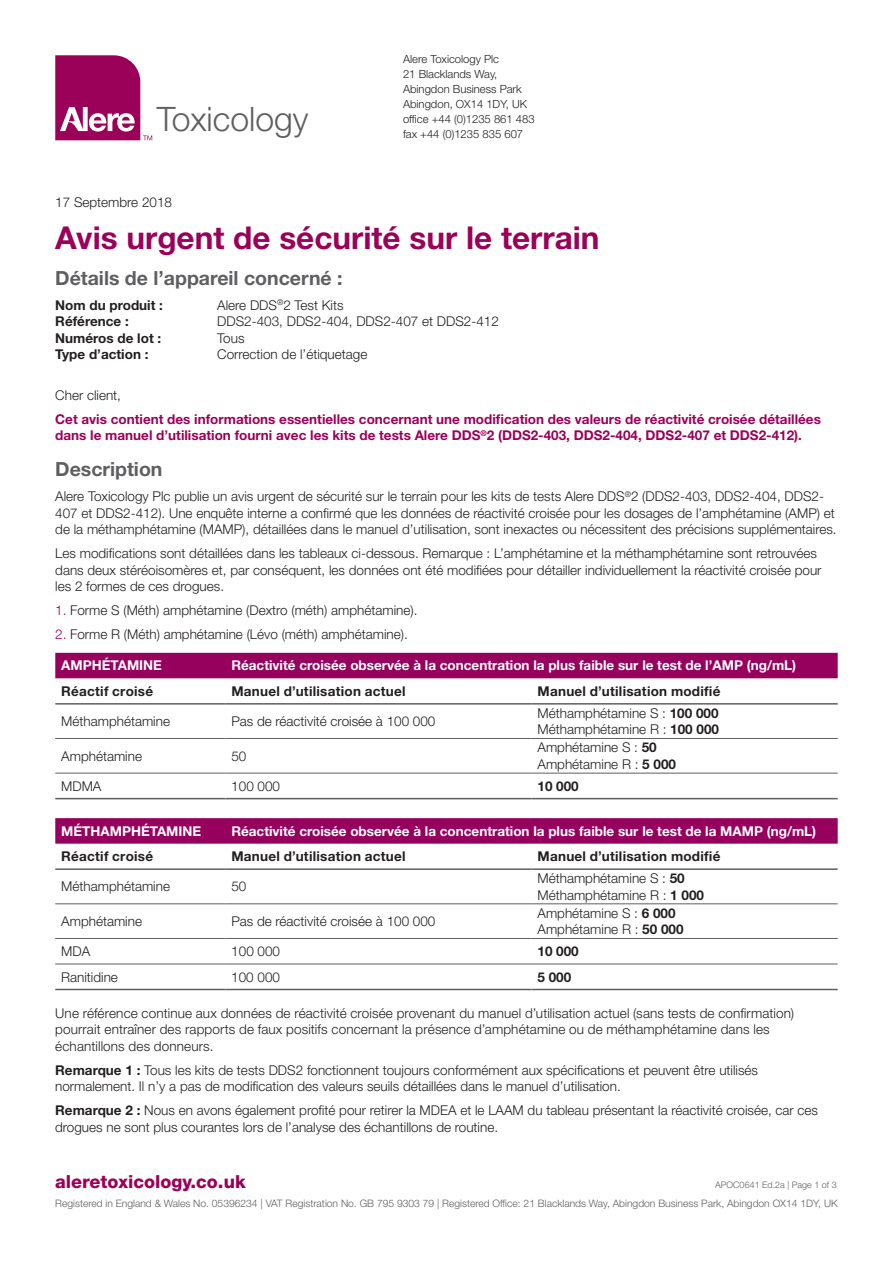
<style>
.page{position:relative;width:893px;height:1263px;background:#fff}
.page>*{position:absolute;margin:0;border:0;box-sizing:border-box;transform-origin:0 0}
.t1{font:300 33.75px "Helvetica Neue LT Std";color:#5f5f62}
.t2{font:700 31.5px "Helvetica Neue LT Std";color:#9c0159}
.t3{font:700 19.5px "Helvetica Neue LT Std";color:#5f5f62}
.t4{font:800 18px "Helvetica Neue LT Std";color:#9c0159}
.t5{font:300 13.5px/16.5px "Helvetica Neue LT Std";color:#231f20}
.t6{font:700 13.5px/16.5px "Helvetica Neue LT Std";color:#9c0159}
.t7{font:700 13.5px "Helvetica Neue LT Std";letter-spacing:.015em;color:#231f20}
.t8{font:700 13.5px "Helvetica Neue LT Std";color:#fff}
.t9{font:300 11.25px/15px "Helvetica Neue LT Std";color:#231f20}
.t10{font:300 10.35px "Helvetica Neue LT Std";color:#5f5f62}
.t11{font:300 9px "Helvetica Neue LT Std";color:#5f5f62}
.s1{color:#9c0159}
.s2{font-weight:700}
</style>
<div class="page">
<svg style="left:55px;top:55px;width:97px;height:85px"></svg>
<div style="left:55px;top:653px;width:783px;height:25px;background:#97015e"></div>
<hr style="left:55px;top:738px;width:170px;height:1px;background:#5f5f62">
<hr style="left:225px;top:738px;width:306px;height:1px;background:#5f5f62">
<hr style="left:531px;top:738px;width:307px;height:1px;background:#5f5f62">
<hr style="left:55px;top:773px;width:170px;height:1px;background:#5f5f62">
<hr style="left:225px;top:773px;width:306px;height:1px;background:#5f5f62">
<hr style="left:531px;top:773px;width:307px;height:1px;background:#5f5f62">
<hr style="left:55px;top:703px;width:170px;height:1px;background:#5f5f62">
<hr style="left:225px;top:703px;width:306px;height:1px;background:#5f5f62">
<hr style="left:531px;top:703px;width:307px;height:1px;background:#5f5f62">
<hr style="left:55px;top:798px;width:170px;height:1px;background:#5f5f62">
<hr style="left:225px;top:798px;width:306px;height:1px;background:#5f5f62">
<hr style="left:531px;top:798px;width:307px;height:1px;background:#5f5f62">
<svg style="left:55px;top:818px;width:783px;height:26px;background:#980561"></svg>
<hr style="left:55px;top:903px;width:170px;height:1px;background:#5f5f62">
<hr style="left:225px;top:903px;width:306px;height:1px;background:#5f5f62">
<hr style="left:531px;top:903px;width:307px;height:1px;background:#5f5f62">
<hr style="left:55px;top:938px;width:170px;height:1px;background:#5f5f62">
<hr style="left:225px;top:938px;width:306px;height:1px;background:#5f5f62">
<hr style="left:531px;top:938px;width:307px;height:1px;background:#5f5f62">
<hr style="left:55px;top:964px;width:170px;height:1px;background:#5f5f62">
<hr style="left:225px;top:964px;width:306px;height:1px;background:#5f5f62">
<hr style="left:531px;top:964px;width:307px;height:1px;background:#5f5f62">
<hr style="left:55px;top:868px;width:170px;height:2px;background:#5f5f62">
<hr style="left:225px;top:868px;width:306px;height:2px;background:#5f5f62">
<hr style="left:531px;top:868px;width:307px;height:2px;background:#5f5f62">
<hr style="left:55px;top:989px;width:170px;height:1px;background:#5f5f62">
<hr style="left:225px;top:989px;width:306px;height:1px;background:#5f5f62">
<hr style="left:531px;top:989px;width:307px;height:1px;background:#5f5f62">
<h1 class="t1" style="left:157px;top:98px;width:153px">Toxicology</h1>
<p class="t9" style="left:403px;top:52px;width:133px">Alere Toxicology Plc<br>21 Blacklands Way,<br>Abingdon Business Park<br>Abingdon, OX14 1DY, UK office +44 (0)1235 861 483 fax +44 (0)1235 835 607</p>
<p class="t5" style="left:55px;top:193px;width:118px">17 Septembre 2018</p>
<h2 class="t2" style="left:55px;top:218px;width:546px">Avis urgent de sécurité sur le terrain</h2>
<h3 class="t3" style="left:55px;top:266px;width:289px">Détails de l’appareil concerné :</h3>
<p class="t7" style="left:55px;top:297px;width:109px">Nom du produit :</p>
<p class="t5" style="left:217px;top:296px;width:128px">Alere DDS<sup>®</sup>2 Test Kits</p>
<p class="t7" style="left:55px;top:313px;width:75px">Référence :</p>
<p class="t5" style="left:217px;top:313px;width:283px">DDS2-403, DDS2-404, DDS2-407 et DDS2-412</p>
<p class="t7" style="left:55px;top:330px;width:107px">Numéros de lot :</p>
<p class="t5" style="left:217px;top:329px;width:29px">Tous</p>
<p class="t7" style="left:55px;top:346px;width:95px">Type d’action :</p>
<p class="t5" style="left:217px;top:346px;width:152px">Correction de l’étiquetage</p>
<p class="t5" style="left:55px;top:386px;width:67px">Cher client,</p>
<p class="t6" style="left:55px;top:410px;width:767px">Cet avis contient des informations essentielles concernant une modification des valeurs de réactivité croisée détaillées dans le manuel d’utilisation fourni avec les kits de tests Alere DDS<sup>®</sup>2 (DDS2-403, DDS2-404, DDS2-407 et DDS2-412).</p>
<h3 class="t3" style="left:55px;top:457px;width:109px">Description</h3>
<p class="t5" style="left:55px;top:488px;width:783px">Alere Toxicology Plc publie un avis urgent de sécurité sur le terrain pour les kits de tests Alere DDS<sup>®</sup>2 (DDS2-403, DDS2-404, DDS2-<br>407 et DDS2-412). Une enquête interne a confirmé que les données de réactivité croisée pour les dosages de l’amphétamine (AMP) et de la méthamphétamine (MAMP), détaillées dans le manuel d’utilisation, sont inexactes ou nécessitent des précisions supplémentaires.</p>
<p class="t5" style="left:55px;top:545px;width:768px">Les modifications sont détaillées dans les tableaux ci-dessous. Remarque : L’amphétamine et la méthamphétamine sont retrouvées dans deux stéréoisomères et, par conséquent, les données ont été modifiées pour détailler individuellement la réactivité croisée pour les 2 formes de ces drogues.</p>
<p class="t5" style="left:55px;top:602px;width:364px"><span class="s1">1.</span> Forme S (Méth) amphétamine (Dextro (méth) amphétamine).</p>
<p class="t5" style="left:55px;top:626px;width:354px"><span class="s1">2.</span> Forme R (Méth) amphétamine (Lévo (méth) amphétamine).</p>
<p class="t8" style="left:61px;top:657px;width:102px">AMPHÉTAMINE</p>
<p class="t8" style="left:231px;top:657px;width:566px">Réactivité croisée observée à la concentration la plus faible sur le test de l’AMP (ng/mL)</p>
<p class="t7" style="left:61px;top:683px;width:93px">Réactif croisé</p>
<p class="t7" style="left:231px;top:683px;width:176px">Manuel d’utilisation actuel</p>
<p class="t7" style="left:537px;top:683px;width:184px">Manuel d’utilisation modifié</p>
<p class="t5" style="left:61px;top:713px;width:110px">Méthamphétamine</p>
<p class="t5" style="left:231px;top:713px;width:206px">Pas de réactivité croisée à 100 000</p>
<p class="t5" style="left:537px;top:704px;width:183px">Méthamphétamine S : <span class="s2">100 000<br></span>Méthamphétamine R : <span class="s2">100 000</span></p>
<p class="t5" style="left:61px;top:747px;width:82px">Amphétamine</p>
<p class="t5" style="left:231px;top:747px;width:17px">50</p>
<p class="t5" style="left:537px;top:739px;width:140px">Amphétamine S : <span class="s2">50<br></span>Amphétamine R : <span class="s2">5 000</span></p>
<p class="t5" style="left:61px;top:777px;width:42px">MDMA</p>
<p class="t5" style="left:231px;top:777px;width:50px">100 000</p>
<p class="t7" style="left:537px;top:777px;width:43px">10 000</p>
<p class="t8" style="left:61px;top:822px;width:141px">MÉTHAMPHÉTAMINE</p>
<p class="t8" style="left:231px;top:822px;width:586px">Réactivité croisée observée à la concentration la plus faible sur le test de la MAMP (ng/mL)</p>
<p class="t7" style="left:61px;top:848px;width:93px">Réactif croisé</p>
<p class="t7" style="left:231px;top:848px;width:176px">Manuel d’utilisation actuel</p>
<p class="t7" style="left:537px;top:848px;width:184px">Manuel d’utilisation modifié</p>
<p class="t5" style="left:61px;top:878px;width:110px">Méthamphétamine</p>
<p class="t5" style="left:231px;top:878px;width:17px">50</p>
<p class="t5" style="left:537px;top:870px;width:168px">Méthamphétamine S : <span class="s2">50<br></span>Méthamphétamine R : <span class="s2">1 000</span></p>
<p class="t5" style="left:61px;top:913px;width:82px">Amphétamine</p>
<p class="t5" style="left:231px;top:913px;width:206px">Pas de réactivité croisée à 100 000</p>
<p class="t5" style="left:537px;top:904px;width:148px">Amphétamine S : <span class="s2">6 000<br></span>Amphétamine R : <span class="s2">50 000</span></p>
<p class="t5" style="left:61px;top:943px;width:30px">MDA</p>
<p class="t5" style="left:231px;top:943px;width:50px">100 000</p>
<p class="t7" style="left:537px;top:943px;width:43px">10 000</p>
<p class="t5" style="left:61px;top:968px;width:58px">Ranitidine</p>
<p class="t5" style="left:231px;top:968px;width:50px">100 000</p>
<p class="t7" style="left:537px;top:968px;width:35px">5 000</p>
<p class="t5" style="left:55px;top:1004px;width:740px">Une référence continue aux données de réactivité croisée provenant du manuel d’utilisation actuel (sans tests de confirmation) pourrait entraîner des rapports de faux positifs concernant la présence d’amphétamine ou de méthamphétamine dans les échantillons des donneurs.</p>
<p class="t5" style="left:55px;top:1061px;width:704px"><span class="s2">Remarque 1 :</span> Tous les kits de tests DDS2 fonctionnent toujours conformément aux spécifications et peuvent être utilisés normalement. Il n’y a pas de modification des valeurs seuils détaillées dans le manuel d’utilisation.</p>
<p class="t5" style="left:55px;top:1102px;width:764px"><span class="s2">Remarque 2 :</span> Nous en avons également profité pour retirer la MDEA et le LAAM du tableau présentant la réactivité croisée, car ces drogues ne sont plus courantes lors de l’analyse des échantillons de routine.</p>
<h3 class="t4" style="left:55px;top:1171px;width:192px">aleretoxicology.co.uk</h3>
<p class="t11" style="left:715px;top:1179px;width:123px">APOC0641 Ed.2a | Page 1 of 3</p>
<p class="t10" style="left:55px;top:1197px;width:784px">Registered in England &amp; Wales No. 05396234 | VAT Registration No. GB 795 9303 79 | Registered Office: 21 Blacklands Way, Abingdon Business Park, Abingdon OX14 1DY, UK</p>
</div>
